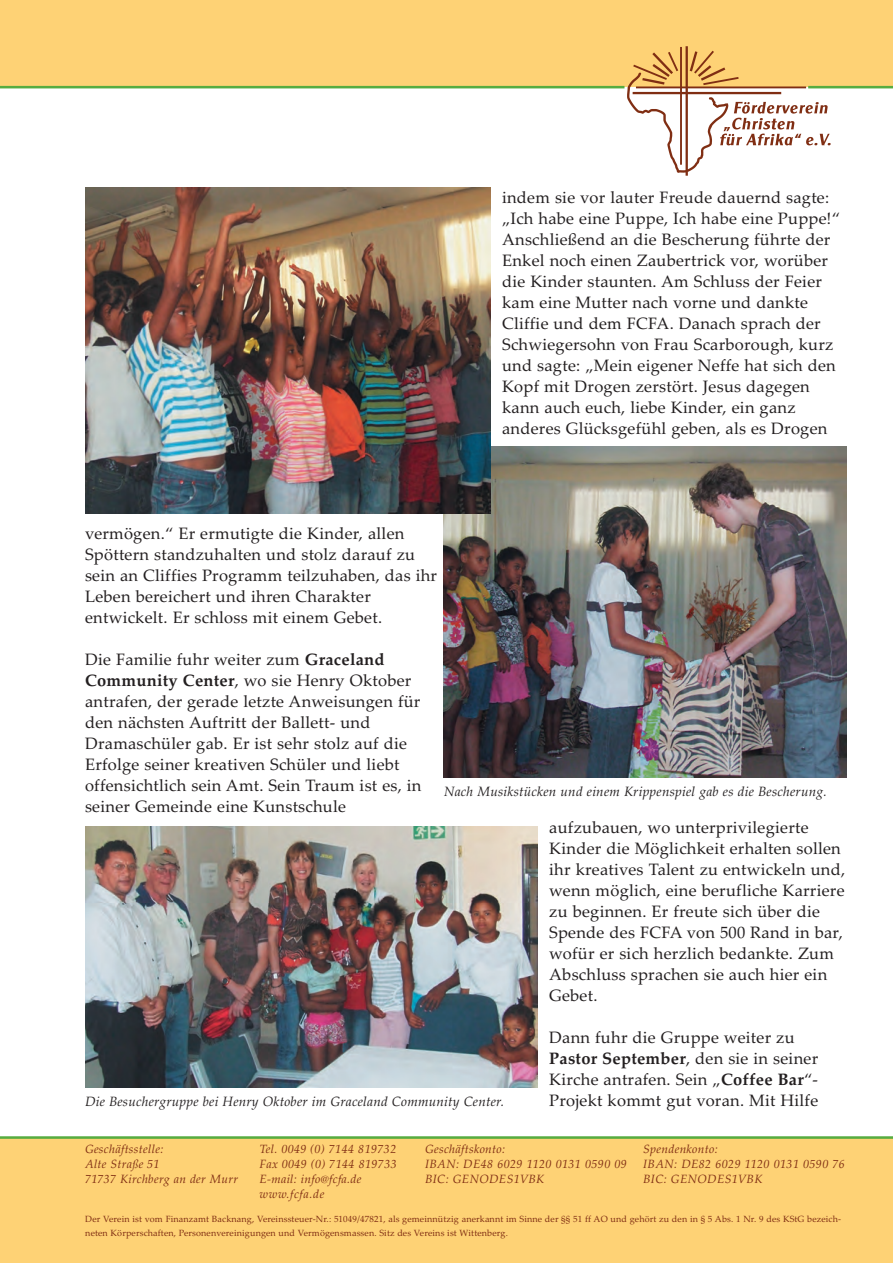
<style>
.page{position:relative;width:893px;height:1263px;background:#fed275}
.page>*{position:absolute;margin:0;border:0;box-sizing:border-box;transform-origin:0 0}
.t1{font:16.5px/21px "Palatino Linotype";letter-spacing:.015em;color:#231f20}
.t2{font:italic 13.5px "Palatino Linotype";letter-spacing:.015em;color:#231f20}
.t3{font:italic 12px/15px "Palatino Linotype";letter-spacing:.025em;color:#802e13}
.t4{font:9px/13.5px "Palatino Linotype";letter-spacing:.015em;color:#802e13}
.s1{font-weight:700}
</style>
<div class="page">
<div style="left:0;top:87px;width:893px;height:1050px;background:#fff"></div>
<img style="left:627px;top:46px;width:204px;height:130px">
<hr style="left:0;top:1136px;width:893px;height:3px;background:#57ac40">
<hr style="left:808px;top:86px;width:85px;height:2px;background:#57ac40">
<hr style="left:0;top:86px;width:624px;height:2px;background:#57ac40">
<img style="left:444px;top:446px;width:402px;height:332px">
<img style="left:85px;top:188px;width:405px;height:325px">
<img style="left:85px;top:826px;width:452px;height:261px">
<p class="t1" style="left:502px;top:186px;width:339px">indem sie vor lauter Freude dauernd sagte: „Ich habe eine Puppe, Ich habe eine Puppe!“ Anschließend an die Bescherung führte der Enkel noch einen Zaubertrick vor, worüber die Kinder staunten. Am Schluss der Feier kam eine Mutter nach vorne und dankte Cliffie und dem FCFA. Danach sprach der Schwiegersohn von Frau Scarborough, kurz und sagte: „Mein eigener Neffe hat sich den Kopf mit Drogen zerstört. Jesus dagegen kann auch euch, liebe Kinder, ein ganz anderes Glücksgefühl geben, als es Drogen</p>
<p class="t1" style="left:85px;top:522px;width:354px">vermögen.“ Er ermutigte die Kinder, allen Spöttern standzuhalten und stolz darauf zu sein an Cliffies Programm teilzuhaben, das ihr Leben bereichert und ihren Charakter entwickelt. Er schloss mit einem Gebet.</p>
<p class="t1" style="left:85px;top:648px;width:338px">Die Familie fuhr weiter zum <span class="s1">Graceland Community Center</span>, wo sie Henry Oktober antrafen, der gerade letzte Anweisungen für den nächsten Auftritt der Ballett- und Dramaschüler gab. Er ist sehr stolz auf die Erfolge seiner kreativen Schüler und liebt offensichtlich sein Amt. Sein Traum ist es, in seiner Gemeinde eine Kunstschule</p>
<p class="t2" style="left:444px;top:783px;width:384px">Nach Musikstücken und einem Krippenspiel gab es die Bescherung.</p>
<p class="t2" style="left:85px;top:1093px;width:421px">Die Besuchergruppe bei Henry Oktober im Graceland Community Center.</p>
<p class="t1" style="left:549px;top:816px;width:297px">aufzubauen, wo unterprivilegierte Kinder die Möglichkeit erhalten sollen ihr kreatives Talent zu entwickeln und, wenn möglich, eine berufliche Karriere zu beginnen. Er freute sich über die Spende des FCFA von 500 Rand in bar, wofür er sich herzlich bedankte. Zum Abschluss sprachen sie auch hier ein Gebet.</p>
<p class="t1" style="left:549px;top:1026px;width:271px">Dann fuhr die Gruppe weiter zu <span class="s1">Pastor September</span>, den sie in seiner Kirche antrafen. Sein „<span class="s1">Coffee Bar</span>“- Projekt kommt gut voran. Mit Hilfe</p>
<p class="t3" style="left:85px;top:1141px;width:155px">Geschäftsstelle:<br>Alte Straße 51<br>71737 Kirchberg an der Murr</p>
<p class="t3" style="left:259px;top:1141px;width:139px">Tel. 0049 (0) 7144 819732<br>Fax 0049 (0) 7144 819733<br>E-mail: info@fcfa.de www.fcfa.de</p>
<p class="t3" style="left:425px;top:1141px;width:203px">Geschäftskonto:<br>IBAN: DE48 6029 1120 0131 0590 09<br>BIC: GENODES1VBK</p>
<p class="t3" style="left:643px;top:1141px;width:203px">Spendenkonto:<br>IBAN: DE82 6029 1120 0131 0590 76<br>BIC: GENODES1VBK</p>
<p class="t4" style="left:85px;top:1212px;width:757px">Der Verein ist vom Finanzamt Backnang, Vereinssteuer-Nr.: 51049/47821, als gemeinnützig anerkannt im Sinne der §§ 51 ff AO und gehört zu den in § 5 Abs. 1 Nr. 9 des KStG bezeich&shy;neten Körperschaften, Personenvereinigungen und Vermögensmassen. Sitz des Vereins ist Wittenberg.</p>
</div>
